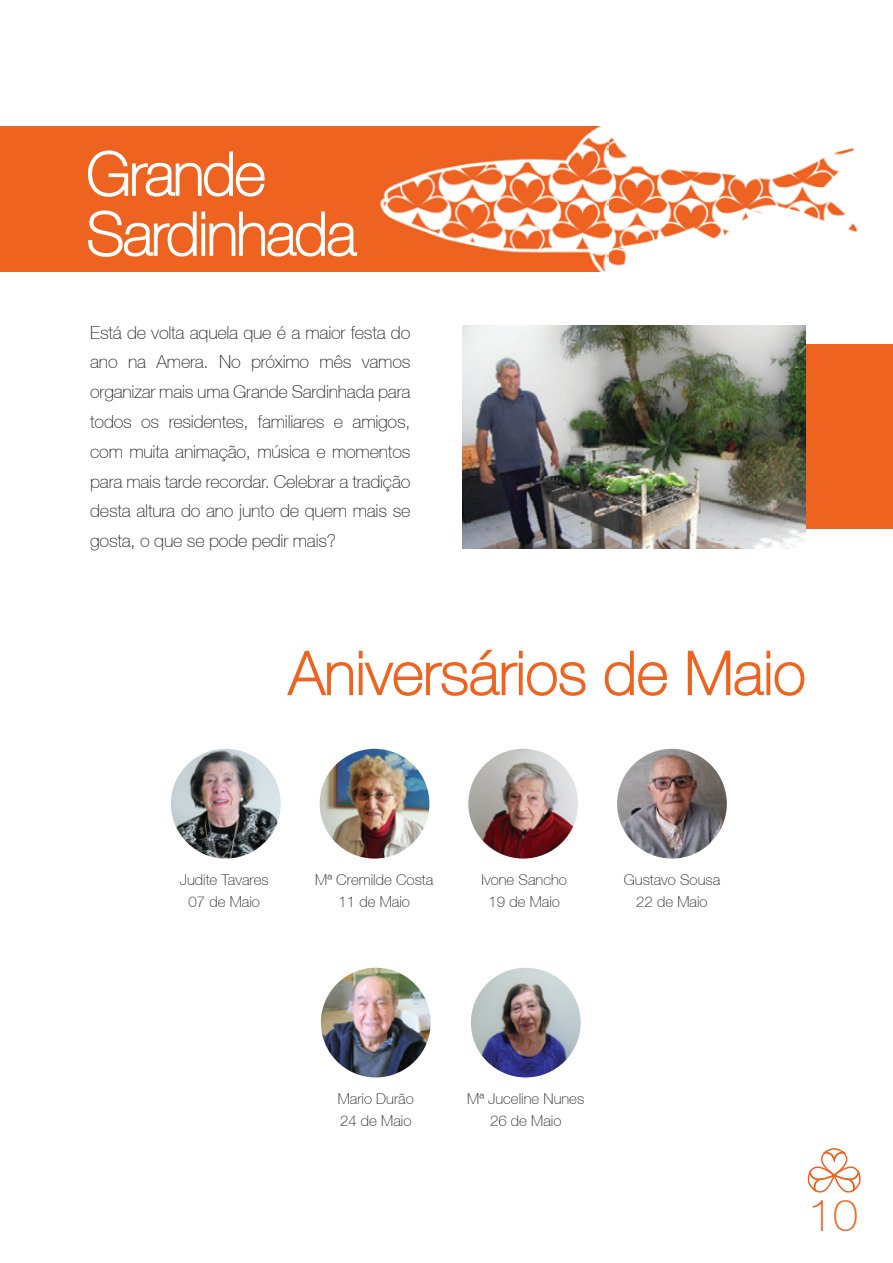
<style>
.page{position:relative;width:893px;height:1263px;background:#fff}
.page>*{position:absolute;margin:0;border:0;box-sizing:border-box;transform-origin:0 0}
.t1{font:100 60px "Helvetica 35";color:#ee6320}
.t2{font:100 60px/60px "Helvetica 35";letter-spacing:-.025em;color:#fff}
.t3{font:100 44.85px "Helvetica 35";color:#ee6320}
.t4{font:100 18px/29.8px "Helvetica 35";letter-spacing:-.015em;color:#231f20;text-align:justify}
.t5{font:100 15px/22.5px "Helvetica 35";color:#231f20;text-align:center}
</style>
<div class="page">
<div style="left:0;top:126px;width:608px;height:145px;background:#ee6320"></div>
<div style="left:555px;top:345px;width:338px;height:184px;background:#ee6320"></div>
<svg style="left:808px;top:1148px;width:53px;height:44px"></svg>
<svg style="left:87px;top:150px;width:178px;height:47px"></svg>
<svg style="left:88px;top:210px;width:270px;height:47px"></svg>
<svg style="left:287px;top:649px;width:299px;height:47px"></svg>
<svg style="left:604px;top:650px;width:63px;height:46px"></svg>
<svg style="left:687px;top:650px;width:118px;height:46px"></svg>
<img style="left:617px;top:749px;width:110px;height:109px;border-radius:55px">
<img style="left:321px;top:968px;width:110px;height:109px;border-radius:55px">
<img style="left:471px;top:968px;width:110px;height:109px;border-radius:55px">
<img style="left:171px;top:749px;width:110px;height:109px;border-radius:55px">
<img style="left:320px;top:749px;width:109px;height:109px;border-radius:55px">
<img style="left:468px;top:749px;width:110px;height:109px;border-radius:55px">
<img style="left:376px;top:137px;width:482px;height:135px">
<img style="left:376px;top:126px;width:232px;height:145px">
<img style="left:462px;top:326px;width:344px;height:222px">
<h1 class="t2" style="left:86px;top:144px;width:272px">Grande<br>Sardinhada</h1>
<p class="t4" style="left:90px;top:317px;width:322px">Está de volta aquela que é a maior festa do ano na Amera. No próximo mês vamos organizar mais uma Grande Sardinhada para todos os residentes, familiares e amigos, com muita animação, música e momentos para mais tarde recordar. Celebrar a tradição desta altura do ano junto de quem mais se gosta, o que se pode pedir mais?</p>
<h1 class="t1" style="left:289px;top:639px;width:518px">Aniversários de Maio</h1>
<p class="t5" style="left:180px;top:868px;width:90px">Judite Tavares<br>07 de Maio</p>
<p class="t5" style="left:315px;top:868px;width:119px">Mª Cremilde Costa<br>11 de Maio</p>
<p class="t5" style="left:482px;top:868px;width:87px">Ivone Sancho<br>19 de Maio</p>
<p class="t5" style="left:624px;top:868px;width:98px">Gustavo Sousa<br>22 de Maio</p>
<p class="t5" style="left:338px;top:1087px;width:78px;text-align:left">Mario Durão<br>24 de Maio</p>
<p class="t5" style="left:467px;top:1087px;width:119px">Mª Juceline Nunes<br>26 de Maio</p>
<h2 class="t3" style="left:808px;top:1190px;width:51px">10</h2>
</div>
